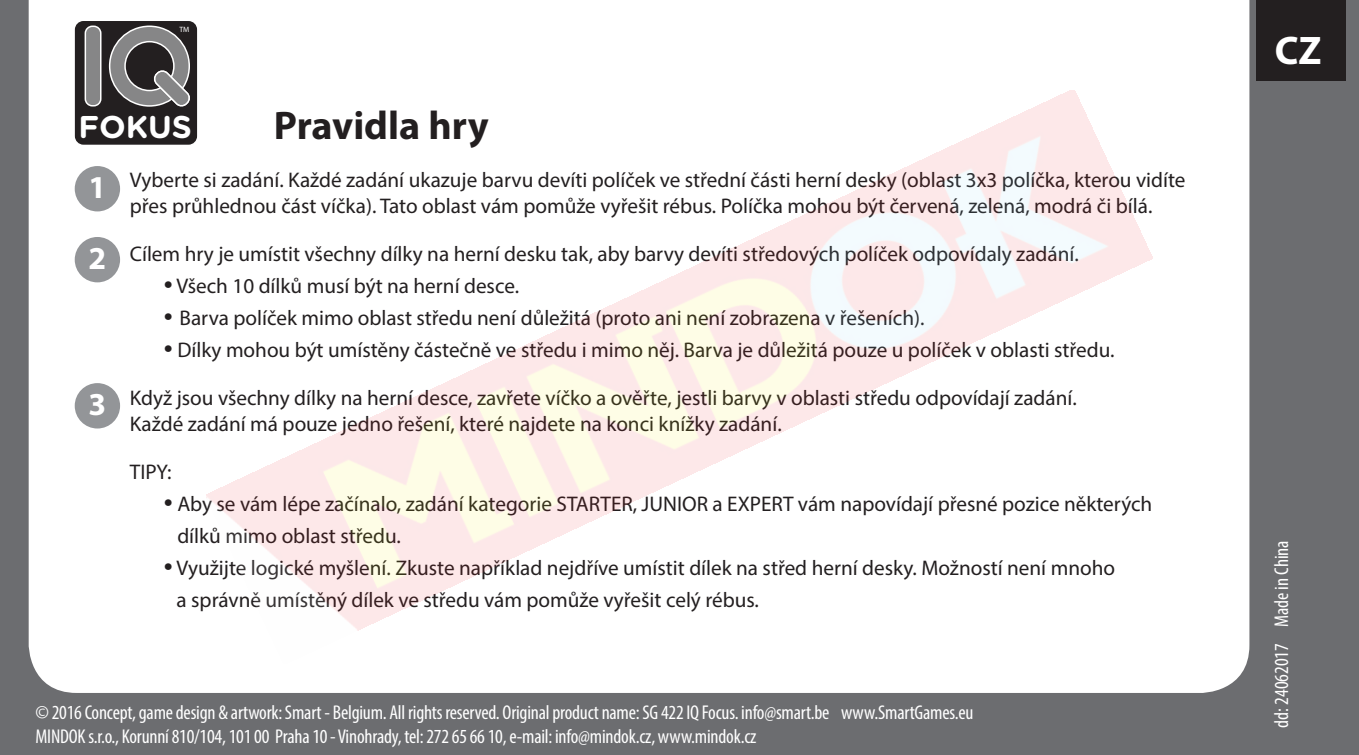
<style>
.page{position:relative;width:1359px;height:755px;background:#fff}
.page>*{position:absolute;margin:0;border:0;box-sizing:border-box;transform-origin:0 0}
.t1{font:700 40px "Myriad Pro";color:#231f20}
.t2{font:700 40px "Myriad Pro";color:#fff}
.t3{font:700 32px "Myriad Pro";color:#fff}
.t4{font:700 31.6px "Gotham Rounded";color:#fff}
.t5{font:21.2px/25.6px "Myriad Pro";color:#231f20}
.t6{font:condensed 20px/24px "Myriad Pro";letter-spacing:-.01em;color:#fff}
.t7{font:7.6px "Futura";color:#fff}
.s1{font-size:32px}
</style>
<div class="page">
<div style="left:0;top:0;width:1359px;height:754px;background:#6c6d70"></div>
<div style="left:29px;top:0;width:1220px;height:692px;background:#fff"></div>
<div style="left:1256px;top:0;width:89px;height:81px;background:#231f20"></div>
<div style="left:74px;top:20px;width:124px;height:125px;background:#231f20;border-radius:9px"></div>
<div style="left:73px;top:19px;width:126px;height:126px;border:2px solid #fff;border-radius:9px"></div>
<div style="left:85px;top:26px;width:16px;height:80px;background:#868687;border-radius:7px"></div>
<div style="left:85px;top:26px;width:17px;height:80px;border:1px solid #fff;border-radius:7px"></div>
<svg style="left:108px;top:25px;width:82px;height:82px"></svg>
<div style="left:75px;top:166px;width:45px;height:45px;background:#939598;border-radius:50%"></div>
<div style="left:75px;top:237px;width:45px;height:45px;background:#939598;border-radius:50%"></div>
<div style="left:75px;top:383px;width:45px;height:45px;background:#939598;border-radius:50%"></div>
<img style="left:206px;top:90px;width:947px;height:574px">
<p class="t7" style="left:179px;top:25px;width:12px">TM</p>
<h3 class="t4" style="left:78px;top:104px;width:115px">FOKUS</h3>
<h1 class="t1" style="left:274px;top:99px;width:216px">Pravidla hry</h1>
<p class="t5" style="left:130px;top:167px;width:1057px">Vyberte si zadání. Každé zadání ukazuje barvu devíti políček ve střední části herní desky (oblast 3x3 políčka, kterou vidíte přes průhlednou část víčka). Tato oblast vám pomůže vyřešit rébus. Políčka mohou být červená, zelená, modrá či bílá.</p>
<p class="t5" style="left:130px;top:240px;width:950px">Cílem hry je umístit všechny dílky na herní desku tak, aby barvy devíti středových políček odpovídaly zadání.</p>
<p class="t5" style="left:164px;top:272px;width:357px"><span class="s1">•</span> Všech 10 dílků musí být na herní desce.</p>
<p class="t5" style="left:164px;top:304px;width:762px"><span class="s1">•</span> Barva políček mimo oblast středu není důležitá (proto ani není zobrazena v řešeních).</p>
<p class="t5" style="left:164px;top:336px;width:952px"><span class="s1">•</span> Dílky mohou být umístěny částečně ve středu i mimo něj. Barva je důležitá pouze u políček v oblasti středu.</p>
<p class="t5" style="left:130px;top:385px;width:948px">Když jsou všechny dílky na herní desce, zavřete víčko a ověřte, jestli barvy v oblasti středu odpovídají zadání.<br>Každé zadání má pouze jedno řešení, které najdete na konci knížky zadání.</p>
<p class="t5" style="left:130px;top:458px;width:43px">TIPY:</p>
<p class="t5" style="left:177px;top:487px;width:976px;line-height:32px;text-indent:-13px"><span class="s1">•</span> Aby se vám lépe začínalo, zadání kategorie STARTER, JUNIOR a EXPERT vám napovídají přesné pozice některých dílků mimo oblast středu.</p>
<p class="t5" style="left:177px;top:551px;width:940px;line-height:32px;text-indent:-13px"><span class="s1">•</span> Využijte logické myšlení. Zkuste například nejdříve umístit dílek na střed herní desky. Možností není mnoho a správně umístěný dílek ve středu vám pomůže vyřešit celý rébus.</p>
<h2 class="t3" style="left:89px;top:166px;width:19px">1</h2>
<h2 class="t3" style="left:89px;top:237px;width:19px">2</h2>
<h2 class="t3" style="left:89px;top:383px;width:19px">3</h2>
<p class="t6" style="left:35px;top:699px;width:939px">© 2016 Concept, game design &amp; artwork: Smart - Belgium. All rights reserved. Original product name: SG 422 IQ Focus. info@smart.be www.SmartGames.eu<br>MINDOK s.r.o., Korunní 810/104, 101 00 Praha 10 - Vinohrady, tel: 272 65 66 10, e-mail: info@mindok.cz, www.mindok.cz</p>
<h1 class="t2" style="left:1275px;top:25px;width:48px">CZ</h1>
<p class="t6" style="left:1269px;top:727px;width:189px;rotate:-90deg">dd: 24062017 Made in China</p>
</div>
